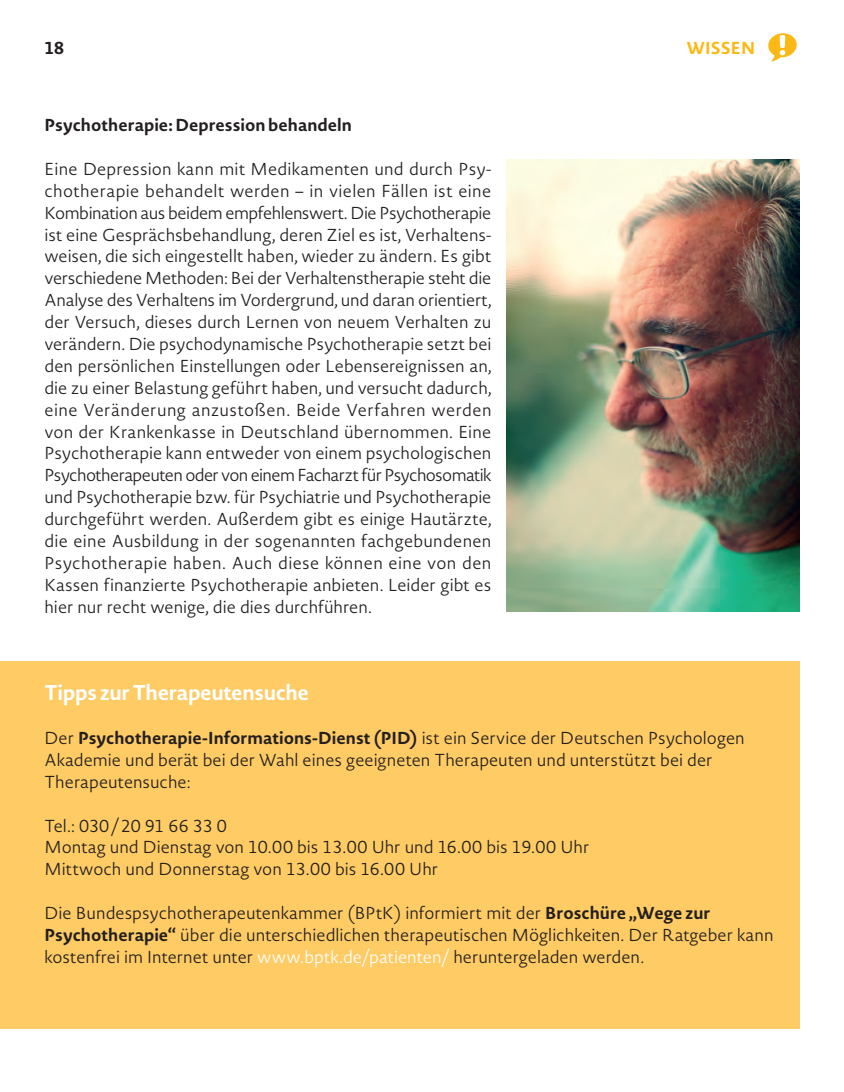
<style>
.page{position:relative;width:844px;height:1092px;background:#fff}
.page>*{position:absolute;margin:0;border:0;box-sizing:border-box;transform-origin:0 0}
.t1{font:700 21px "Novel Sans Rd Pro";letter-spacing:-.02em;color:#fff}
.t2{font:17.15px/21.9px "Novel Sans Light Matko";color:#231f20}
.t3{font:700 17.15px "Novel Sans Rd Pro";color:#231f20}
.t4{font:700 17.15px "Novel Sans Rd Pro";letter-spacing:-.005em;color:#fcb814}
.s1{font-family:"Novel Sans Rd Pro";font-weight:700}
.s2{color:#fff}
</style>
<div class="page">
<div style="left:0;top:661px;width:799px;height:367px;background:#fecb64"></div>
<svg style="left:768px;top:33px;width:28px;height:29px"></svg>
<img style="left:506px;top:159px;width:293px;height:452px">
<hr style="left:843px;top:661px;width:1px;height:430px;background:#fee6b9">
<p class="t3" style="left:44px;top:35px;width:21px">18</p>
<p class="t3" style="left:44px;top:112px;width:309px">Psychotherapie: Depression behandeln</p>
<p class="t2" style="left:44px;top:158px;width:448px;text-align:justify">Eine Depression kann mit Medikamenten und durch Psy&shy;chotherapie behandelt werden – in vielen Fällen ist eine Kombination aus beidem empfehlenswert. Die Psychotherapie ist eine Gesprächsbehandlung, deren Ziel es ist, Verhaltens&shy;weisen, die sich eingestellt haben, wieder zu ändern. Es gibt verschiedene Methoden: Bei der Verhaltenstherapie steht die Analyse des Verhaltens im Vordergrund, und daran orientiert, der Versuch, dieses durch Lernen von neuem Verhalten zu verändern. Die psychodynamische Psychotherapie setzt bei den persönlichen Einstellungen oder Lebensereignissen an, die zu einer Belastung geführt haben, und versucht dadurch, eine Veränderung anzustoßen. Beide Verfahren werden von der Krankenkasse in Deutschland übernommen. Eine Psychotherapie kann entweder von einem psychologischen Psychotherapeuten oder von einem Facharzt für Psychosomatik und Psychotherapie bzw. für Psychiatrie und Psychotherapie durchgeführt werden. Außerdem gibt es einige Hautärzte, die eine Ausbildung in der sogenannten fachgebundenen Psychotherapie haben. Auch diese können eine von den Kassen finanzierte Psychotherapie anbieten. Leider gibt es hier nur recht wenige, die dies durchführen.</p>
<p class="t4" style="left:686px;top:35px;width:70px">WISSEN</p>
<p class="t1" style="left:44px;top:677px;width:266px">Tipps zur Therapeutensuche</p>
<p class="t2" style="left:44px;top:726px;width:701px">Der <span class="s1">Psychotherapie-Informations-Dienst (PID)</span> ist ein Service der Deutschen Psychologen<br>Akademie und berät bei der Wahl eines geeigneten Therapeuten und unterstützt bei der<br>Therapeutensuche:</p>
<p class="t2" style="left:44px;top:814px;width:546px">Tel.: 030/20 91 66 33 0<br>Montag und Dienstag von 10.00 bis 13.00 Uhr und 16.00 bis 19.00 Uhr<br>Mittwoch und Donnerstag von 13.00 bis 16.00 Uhr</p>
<p class="t2" style="left:44px;top:901px;width:730px">Die Bundespsychotherapeutenkammer (BPtK) informiert mit der <span class="s1">Broschüre „Wege zur<br>Psychotherapie“</span> über die unterschiedlichen therapeutischen Möglichkeiten. Der Ratgeber kann kostenfrei im Internet unter <span class="s2">www.bptk.de/patienten/</span> heruntergeladen werden.</p>
</div>
